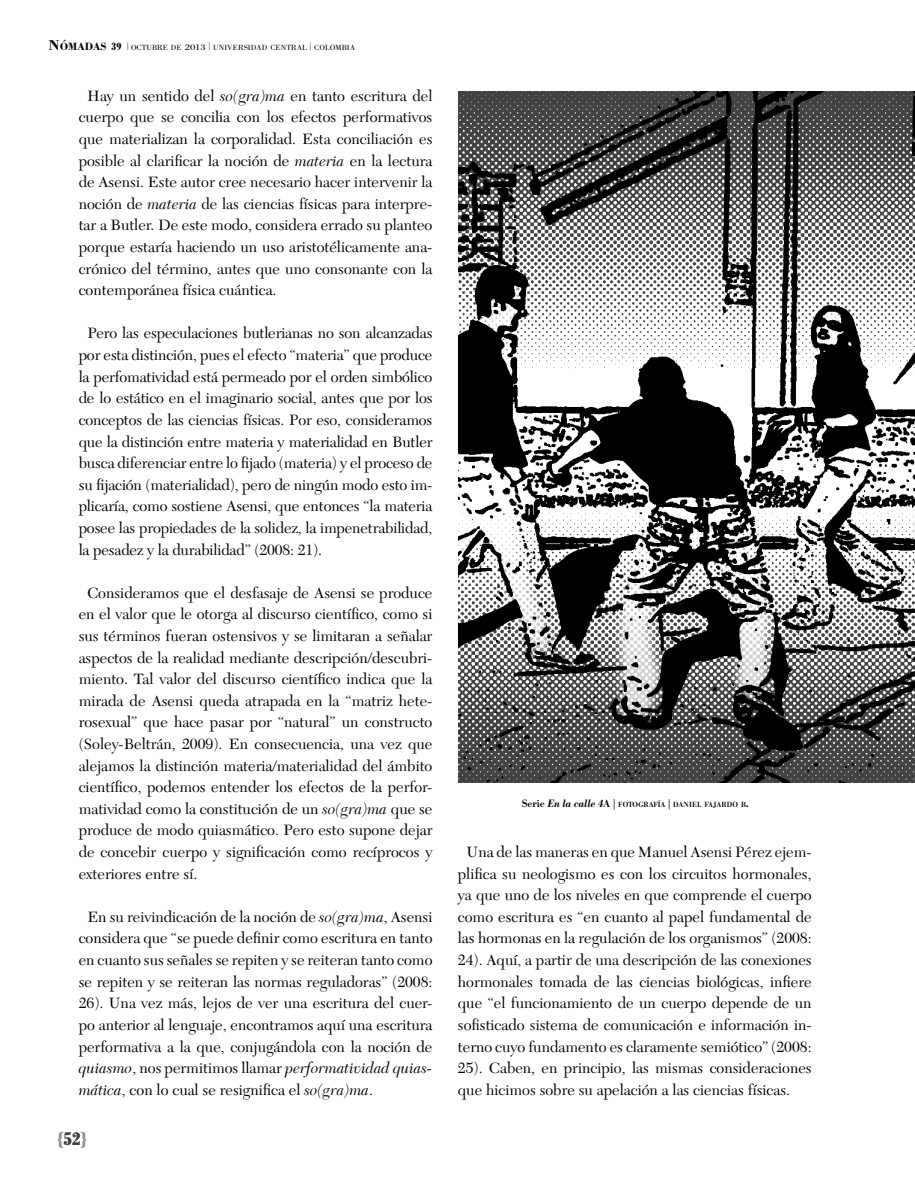
<style>
.page{position:relative;width:915px;height:1191px;background:#fff}
.page>*{position:absolute;margin:0;border:0;box-sizing:border-box;transform-origin:0 0}
.t1{font:700 condensed 18px "Bodoni BE";color:#939598}
.t2{font:15.6px/21.6px "New Caledonia LT Std";color:#000;text-align:justify}
.t3{font:7.8px "Bodoni";color:#000;scale:1.09 1}
.t4{font:500 7.35px "Bodoni BE";color:#000}
.s1{font-weight:700;font-size:14.7px}
.s2{font-weight:700;font-size:10.95px}
.s3{font-family:"Bodoni BE";font-weight:700;font-stretch:condensed;font-size:10.5px}
.s4{font-size:11.1px}
.s5{font-size:8.55px}
.s6{font-style:italic}
.s7{color:#414042}
.s8{font-size:10.5px}
.s9{font-style:italic;font-size:10.5px}
</style>
<div class="page">
<img style="left:458px;top:91px;width:455px;height:691px">
<p class="t3" style="left:48px;top:43px;width:283px"><span class="s1">N</span><span class="s2">ÓMADAS</span> <span class="s3">39</span> <span class="s4">|</span> OCTUBRE DE <span class="s5">2013</span> <span class="s4">|</span> UNIVERSIDAD CENTRAL <span class="s4">|</span> COLOMBIA</p>
<p class="t2" style="left:79px;top:85px;width:355px;text-indent:9px">Hay un sentido del <span class="s6">so(gra)ma</span> en tanto escritura del cuerpo que se concilia con los efectos performativos que materializan la corporalidad. Esta conciliación es posible al clarificar la noción de <span class="s6">materia</span> en la lectura de Asensi. Este autor cree necesario hacer intervenir la noción de <span class="s6">materia</span> de las ciencias físicas para interpre&shy;tar a Butler. De este modo, considera errado su planteo porque estaría haciendo un uso aristotélicamente ana&shy;crónico del término, antes que uno consonante con la contemporánea física cuántica.</p>
<p class="t2" style="left:79px;top:323px;width:355px;text-indent:9px">Pero las especulaciones butlerianas no son alcanzadas por esta distinción, pues el efecto “materia” que produce la perfomatividad está permeado por el orden simbólico de lo estático en el imaginario social, antes que por los conceptos de las ciencias físicas. Por eso, consideramos que la distinción entre materia y materialidad en Butler busca diferenciar entre lo fijado (materia) y el proceso de su fijación (materialidad), pero de ningún modo esto im&shy;plicaría, como sostiene Asensi, que entonces “la materia posee las propiedades de la solidez, la impenetrabilidad, la pesadez y la durabilidad” (2008: 21).</p>
<p class="t2" style="left:79px;top:582px;width:355px;text-indent:9px">Consideramos que el desfasaje de Asensi se produce en el valor que le otorga al discurso científico, como si sus términos fueran ostensivos y se limitaran a señalar aspectos de la realidad mediante descripción/descubri&shy;miento. Tal valor del discurso científico indica que la mirada de Asensi queda atrapada en la “matriz hete&shy;rosexual” que hace pasar por “natural” un constructo (Soley-Beltrán, 2009). En consecuencia, una vez que alejamos la distinción materia/materialidad del ámbito científico, podemos entender los efectos de la perfor&shy;matividad como la constitución de un <span class="s6">so(gra)ma</span> que se produce de modo quiasmático. Pero esto supone dejar de concebir cuerpo y significación como recíprocos y exteriores entre sí.</p>
<p class="t2" style="left:79px;top:906px;width:355px;text-indent:9px">En su reivindicación de la noción de <span class="s6">so(gra)ma</span>, Asensi considera que “se puede definir como escritura en tanto en cuanto sus señales se repiten y se reiteran tanto como se repiten y se reiteran las normas reguladoras” (2008:<br>26). Una vez más, lejos de ver una escritura del cuer&shy;po anterior al lenguaje, encontramos aquí una escritura performativa a la que, conjugándola con la noción de <span class="s6">quiasmo</span>, nos permitimos llamar <span class="s6">performatividad quias&shy;mática</span>, con lo cual se resignifica el <span class="s6">so(gra)ma</span>.</p>
<p class="t1" style="left:57px;top:1128px;width:31px">{<span class="s7">52</span>}</p>
<p class="t4" style="left:521px;top:800px;width:228px"><span class="s8">Serie</span> <span class="s9">En la calle 4</span><span class="s8">A |</span> FOTOGRAFÍA <span class="s8">|</span> DANIEL FAJARDO B<span class="s8">.</span></p>
<p class="t2" style="left:458px;top:841px;width:355px;text-indent:9px">Una de las maneras en que Manuel Asensi Pérez ejem&shy;plifica su neologismo es con los circuitos hormonales, ya que uno de los niveles en que comprende el cuerpo como escritura es “en cuanto al papel fundamental de las hormonas en la regulación de los organismos” (2008:<br>24). Aquí, a partir de una descripción de las conexiones hormonales tomada de las ciencias biológicas, infiere que “el funcionamiento de un cuerpo depende de un sofisticado sistema de comunicación e información in&shy;terno cuyo fundamento es claramente semiótico” (2008:<br>25). Caben, en principio, las mismas consideraciones que hicimos sobre su apelación a las ciencias físicas.</p>
</div>
